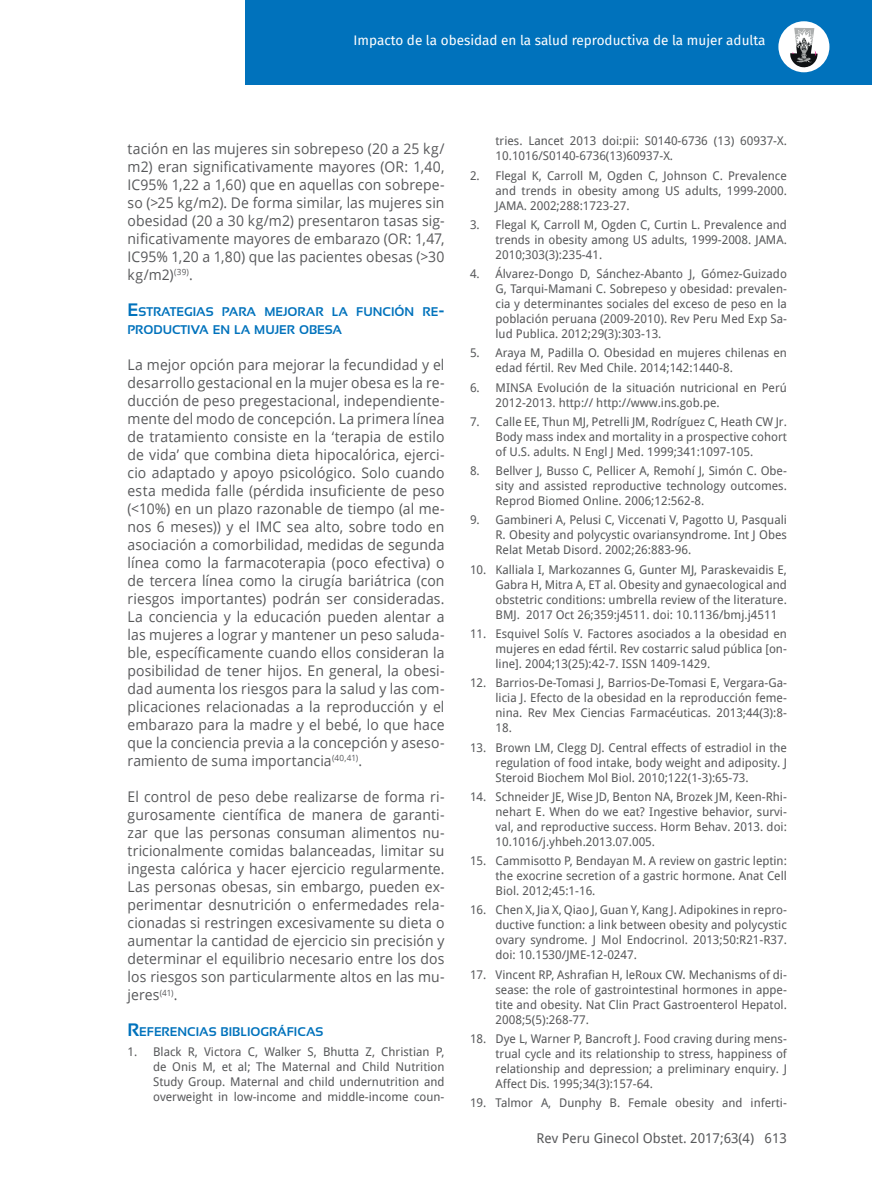
<style>
.page{position:relative;width:872px;height:1191px;background:#fff}
.page>*{position:absolute;margin:0;border:0;box-sizing:border-box;transform-origin:0 0}
.t1{font:14.7px/18px "Open Sans";letter-spacing:.005em;color:#57585a;text-align:justify;scale:.95 1}
.t2{font:13.5px "Fira Sans";color:#fff}
.t3{font:13.5px "Droid Sans";color:#57585a}
.t4{font:700 12.6px/18px "Sansation";color:#0072bc}
.t5{font:12px/15px "Droid Sans";color:#57585a;text-align:justify}
.s1{font-size:18px}
</style>
<div class="page">
<div style="left:246px;top:0;width:626px;height:85px;background:#0072bc"></div>
<div style="left:778px;top:21px;width:51px;height:51px;background:#fff;border-radius:50%"></div>
<svg style="left:790px;top:28px;width:28px;height:40px"></svg>
<p class="t2" style="left:353px;top:30px;width:413px">Impacto de la obesidad en la salud reproductiva de la mujer adulta</p>
<p class="t1" style="left:128px;top:139px;width:335px">tación en las mujeres sin sobrepeso (20 a 25 kg/ m2) eran significativamente mayores (OR: 1,40, IC95% 1,22 a 1,60) que en aquellas con sobrepe&shy;so (&gt;25 kg/m2). De forma similar, las mujeres sin obesidad (20 a 30 kg/m2) presentaron tasas sig&shy;nificativamente mayores de embarazo (OR: 1,47, IC95% 1,20 a 1,80) que las pacientes obesas (&gt;30 kg/m2)<sup>(39)</sup>.</p>
<p class="t4" style="left:128px;top:303px;width:318px"><span class="s1">E</span>STRATEGIAS PARA MEJORAR LA FUNCIÓN RE<span class="s1">-<br></span>PRODUCTIVA EN LA MUJER OBESA</p>
<p class="t1" style="left:128px;top:355px;width:335px">La mejor opción para mejorar la fecundidad y el desarrollo gestacional en la mujer obesa es la re&shy;ducción de peso pregestacional, independiente&shy;mente del modo de concepción. La primera línea de tratamiento consiste en la ‘terapia de estilo de vida’ que combina dieta hipocalórica, ejerci&shy;cio adaptado y apoyo psicológico. Solo cuando esta medida falle (pérdida insuficiente de peso (&lt;10%) en un plazo razonable de tiempo (al me&shy;nos 6 meses)) y el IMC sea alto, sobre todo en asociación a comorbilidad, medidas de segunda línea como la farmacoterapia (poco efectiva) o de tercera línea como la cirugía bariátrica (con riesgos importantes) podrán ser consideradas.<br>La conciencia y la educación pueden alentar a las mujeres a lograr y mantener un peso saluda&shy;ble, específicamente cuando ellos consideran la posibilidad de tener hijos. En general, la obesi&shy;dad aumenta los riesgos para la salud y las com&shy;plicaciones relacionadas a la reproducción y el embarazo para la madre y el bebé, lo que hace que la conciencia previa a la concepción y aseso&shy;ramiento de suma importancia<sup>(40,41)</sup>.</p>
<p class="t1" style="left:128px;top:787px;width:335px">El control de peso debe realizarse de forma ri&shy;gurosamente científica de manera de garanti&shy;zar que las personas consuman alimentos nu&shy;tricionalmente comidas balanceadas, limitar su ingesta calórica y hacer ejercicio regularmente.<br>Las personas obesas, sin embargo, pueden ex&shy;perimentar desnutrición o enfermedades rela&shy;cionadas si restringen excesivamente su dieta o aumentar la cantidad de ejercicio sin precisión y determinar el equilibrio necesario entre los dos los riesgos son particularmente altos en las mu&shy;jeres<sup>(41)</sup>.</p>
<p class="t4" style="left:128px;top:1023px;width:197px"><span class="s1">R</span>EFERENCIAS BIBLIOGRÁFICAS</p>
<p class="t5" style="left:153px;top:1043px;width:293px;text-indent:-26px">1. Black R, Victora C, Walker S, Bhutta Z, Christian P, de Onis M, et al; The Maternal and Child Nutrition Study Group. Maternal and child undernutrition and overweight in low-income and middle-income coun-</p>
<p class="t5" style="left:495px;top:133px;width:293px">tries. Lancet 2013 doi:pii: S0140-6736 (13) 60937-X.<br>10.1016/S0140-6736(13)60937-X.</p>
<p class="t5" style="left:495px;top:167px;width:293px;text-indent:-26px">2. Flegal K, Carroll M, Ogden C, Johnson C. Prevalence and trends in obesity among US adults, 1999-2000.<br>JAMA. 2002;288:1723-27.</p>
<p class="t5" style="left:495px;top:217px;width:293px;text-indent:-26px">3. Flegal K, Carroll M, Ogden C, Curtin L. Prevalence and trends in obesity among US adults, 1999-2008. JAMA.<br>2010;303(3):235-41.</p>
<p class="t5" style="left:495px;top:266px;width:293px;text-indent:-26px">4. Álvarez-Dongo D, Sánchez-Abanto J, Gómez-Guizado G, Tarqui-Mamani C. Sobrepeso y obesidad: prevalen&shy;cia y determinantes sociales del exceso de peso en la población peruana (2009-2010). Rev Peru Med Exp Sa&shy;lud Publica. 2012;29(3):303-13.</p>
<p class="t5" style="left:495px;top:345px;width:293px;text-indent:-26px">5. Araya M, Padilla O. Obesidad en mujeres chilenas en edad fértil. Rev Med Chile. 2014;142:1440-8.</p>
<p class="t5" style="left:495px;top:379px;width:293px;text-indent:-26px">6. MINSA Evolución de la situación nutricional en Perú<br>2012-2013. http:// http://www.ins.gob.pe.</p>
<p class="t5" style="left:495px;top:414px;width:293px;text-indent:-26px">7. Calle EE, Thun MJ, Petrelli JM, Rodríguez C, Heath CW Jr.<br>Body mass index and mortality in a prospective cohort of U.S. adults. N Engl J Med. 1999;341:1097-105.</p>
<p class="t5" style="left:495px;top:463px;width:293px;text-indent:-26px">8. Bellver J, Busso C, Pellicer A, Remohí J, Simón C. Obe&shy;sity and assisted reproductive technology outcomes.<br>Reprod Biomed Online. 2006;12:562-8.</p>
<p class="t5" style="left:495px;top:512px;width:293px;text-indent:-26px">9. Gambineri A, Pelusi C, Viccenati V, Pagotto U, Pasquali R. Obesity and polycystic ovariansyndrome. Int J Obes Relat Metab Disord. 2002;26:883-96.</p>
<p class="t5" style="left:495px;top:561px;width:293px;text-indent:-26px">10. Kalliala I, Markozannes G, Gunter MJ, Paraskevaidis E, Gabra H, Mitra A, ET al. Obesity and gynaecological and obstetric conditions: umbrella review of the literature.<br>BMJ. 2017 Oct 26;359:j4511. doi: 10.1136/bmj.j4511</p>
<p class="t5" style="left:495px;top:626px;width:293px;text-indent:-26px">11. Esquivel Solís V. Factores asociados a la obesidad en mujeres en edad fértil. Rev costarric salud pública [on&shy;line]. 2004;13(25):42-7. ISSN 1409-1429.</p>
<p class="t5" style="left:495px;top:675px;width:293px;text-indent:-26px">12. Barrios-De-Tomasi J, Barrios-De-Tomasi E, Vergara-Ga&shy;licia J. Efecto de la obesidad en la reproducción feme&shy;nina. Rev Mex Ciencias Farmacéuticas. 2013;44(3):8- 18.</p>
<p class="t5" style="left:495px;top:739px;width:293px;text-indent:-26px">13. Brown LM, Clegg DJ. Central effects of estradiol in the regulation of food intake, body weight and adiposity. J Steroid Biochem Mol Biol. 2010;122(1-3):65-73.</p>
<p class="t5" style="left:495px;top:788px;width:293px;text-indent:-26px">14. Schneider JE, Wise JD, Benton NA, Brozek JM, Keen-Rhi&shy;nehart E. When do we eat? Ingestive behavior, survi&shy;val, and reproductive success. Horm Behav. 2013. doi:<br>10.1016/j.yhbeh.2013.07.005.</p>
<p class="t5" style="left:495px;top:853px;width:293px;text-indent:-26px">15. Cammisotto P, Bendayan M. A review on gastric leptin: the exocrine secretion of a gastric hormone. Anat Cell Biol. 2012;45:1-16.</p>
<p class="t5" style="left:495px;top:902px;width:293px;text-indent:-26px">16. Chen X, Jia X, Qiao J, Guan Y, Kang J. Adipokines in repro&shy;ductive function: a link between obesity and polycystic ovary syndrome. J Mol Endocrinol. 2013;50:R21-R37. doi: 10.1530/JME-12-0247.</p>
<p class="t5" style="left:495px;top:966px;width:293px;text-indent:-26px">17. Vincent RP, Ashrafian H, leRoux CW. Mechanisms of di&shy;sease: the role of gastrointestinal hormones in appe&shy;tite and obesity. Nat Clin Pract Gastroenterol Hepatol.<br>2008;5(5):268-77.</p>
<p class="t5" style="left:495px;top:1030px;width:293px;text-indent:-26px">18. Dye L, Warner P, Bancroft J. Food craving during mens&shy;trual cycle and its relationship to stress, happiness of relationship and depression; a preliminary enquiry. J Affect Dis. 1995;34(3):157-64.</p>
<p class="t5" style="left:470px;top:1095px;width:318px">19. Talmor A, Dunphy B. Female obesity and inferti-</p>
<p class="t3" style="left:536px;top:1128px;width:252px">Rev Peru Ginecol Obstet. 2017;63(4) 613</p>
</div>
